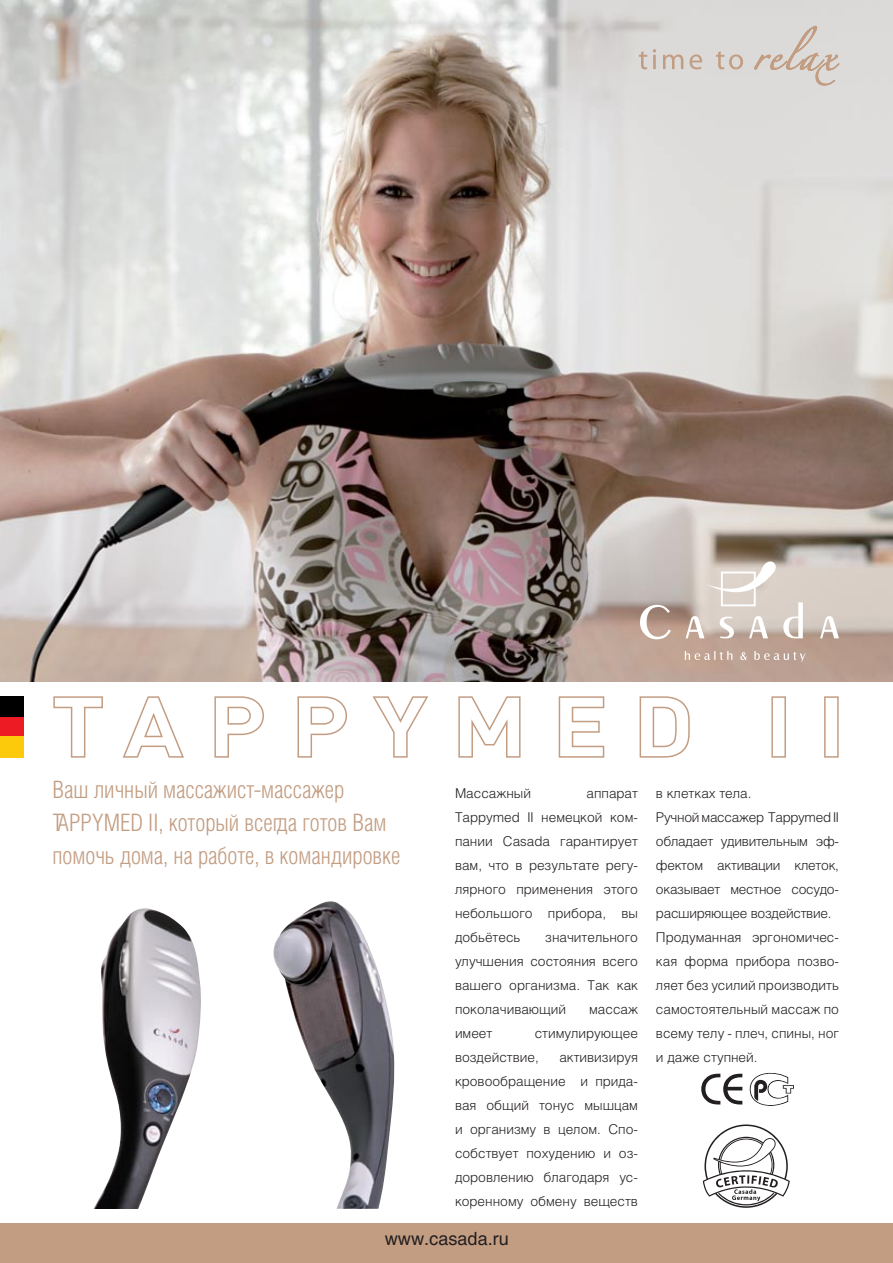
<style>
.page{position:relative;width:893px;height:1263px;background:#fff}
.page>*{position:absolute;margin:0;border:0;box-sizing:border-box;transform-origin:0 0}
.t1{font:300 24px/33px "Helios Cond";color:#c39d82}
.t2{font:18px "Helios";color:#231f20}
.t3{font:300 13.5px/24px "Helios";color:#231f20;text-align:justify}
</style>
<div class="page">
<img style="left:0;top:0;width:893px;height:682px">
<svg style="left:639px;top:51px;width:8px;height:18px"></svg>
<hr style="left:653px;top:55px;width:3px;height:14px;background:#c39d82">
<svg style="left:663px;top:54px;width:20px;height:15px"></svg>
<svg style="left:690px;top:54px;width:12px;height:15px"></svg>
<svg style="left:716px;top:51px;width:27px;height:18px"></svg>
<svg style="left:754px;top:25px;width:86px;height:61px;background:#d7d0ca"></svg>
<svg style="left:640px;top:605px;width:31px;height:34px"></svg>
<svg style="left:820px;top:616px;width:19px;height:22px"></svg>
<svg style="left:686px;top:555px;width:117px;height:83px;background:#d6ccc4"></svg>
<svg style="left:685px;top:651px;width:47px;height:9px"></svg>
<svg style="left:740px;top:652px;width:7px;height:8px"></svg>
<svg style="left:754px;top:651px;width:51px;height:11px"></svg>
<img style="left:93px;top:908px;width:108px;height:301px">
<img style="left:273px;top:901px;width:122px;height:308px">
<div style="left:0;top:1223px;width:893px;height:40px;background:#c39d82"></div>
<svg style="left:701px;top:1074px;width:41px;height:30px"></svg>
<svg style="left:750px;top:1073px;width:44px;height:33px"></svg>
<svg style="left:703px;top:1124px;width:87px;height:84px"></svg>
<div style="left:0;top:696px;width:24px;height:21px;background:#000"></div>
<div style="left:0;top:717px;width:24px;height:21px;background:#ed1c24"></div>
<div style="left:0;top:737px;width:24px;height:21px;background:#fcca0b"></div>
<svg style="left:53px;top:696px;width:50px;height:62px"></svg>
<svg style="left:122px;top:696px;width:62px;height:62px"></svg>
<svg style="left:214px;top:696px;width:50px;height:62px"></svg>
<svg style="left:297px;top:696px;width:50px;height:62px"></svg>
<svg style="left:372px;top:696px;width:57px;height:62px"></svg>
<svg style="left:458px;top:696px;width:63px;height:62px"></svg>
<svg style="left:558px;top:696px;width:47px;height:62px"></svg>
<svg style="left:639px;top:696px;width:51px;height:62px"></svg>
<div style="left:771px;top:696px;width:15px;height:62px;border:2px solid #c39d82"></div>
<div style="left:824px;top:696px;width:15px;height:62px;border:2px solid #c39d82"></div>
<h1 class="t1" style="left:52px;top:773px;width:350px">Ваш личный массажист-массажер<br>TAPPYMED II, который всегда готов Вам помочь дома, на работе, в командировке</h1>
<p class="t3" style="left:455px;top:781px;width:77px">Массажный</p>
<p class="t3" style="left:455px;top:781px;width:184px;text-indent:132px">аппарат Tappymed II немецкой ком&shy;пании Casada гарантирует вам, что в результате регу&shy;лярного применения этого небольшого прибора, вы добьётесь</p>
<p class="t3" style="left:455px;top:925px;width:184px;text-indent:90px">значительного улучшения состояния всего вашего организма. Так как поколачивающий</p>
<p class="t3" style="left:589px;top:997px;width:50px">массаж</p>
<p class="t3" style="left:455px;top:1021px;width:39px">имеет</p>
<p class="t3" style="left:455px;top:1021px;width:184px;text-indent:80px">стимулирующее воздействие,</p>
<p class="t3" style="left:455px;top:1045px;width:184px;text-indent:104px">активизируя кровообращение и прида&shy;вая общий тонус мышцам и организму в целом. Спо&shy;собствует похудению и оз&shy;доровлению благодаря ус&shy;коренному обмену веществ</p>
<h2 class="t2" style="left:385px;top:1228px;width:126px">www.casada.ru</h2>
<p class="t3" style="left:656px;top:781px;width:184px;text-align:left">в клетках тела.<br>Ручной массажер Tappymed II обладает удивительным эф&shy;фектом активации клеток, оказывает местное сосудо&shy;расширяющее воздействие.<br>Продуманная эргономичес&shy;кая форма прибора позво&shy;ляет без усилий производить самостоятельный массаж по всему телу - плеч, спины, ног и даже ступней.</p>
</div>
